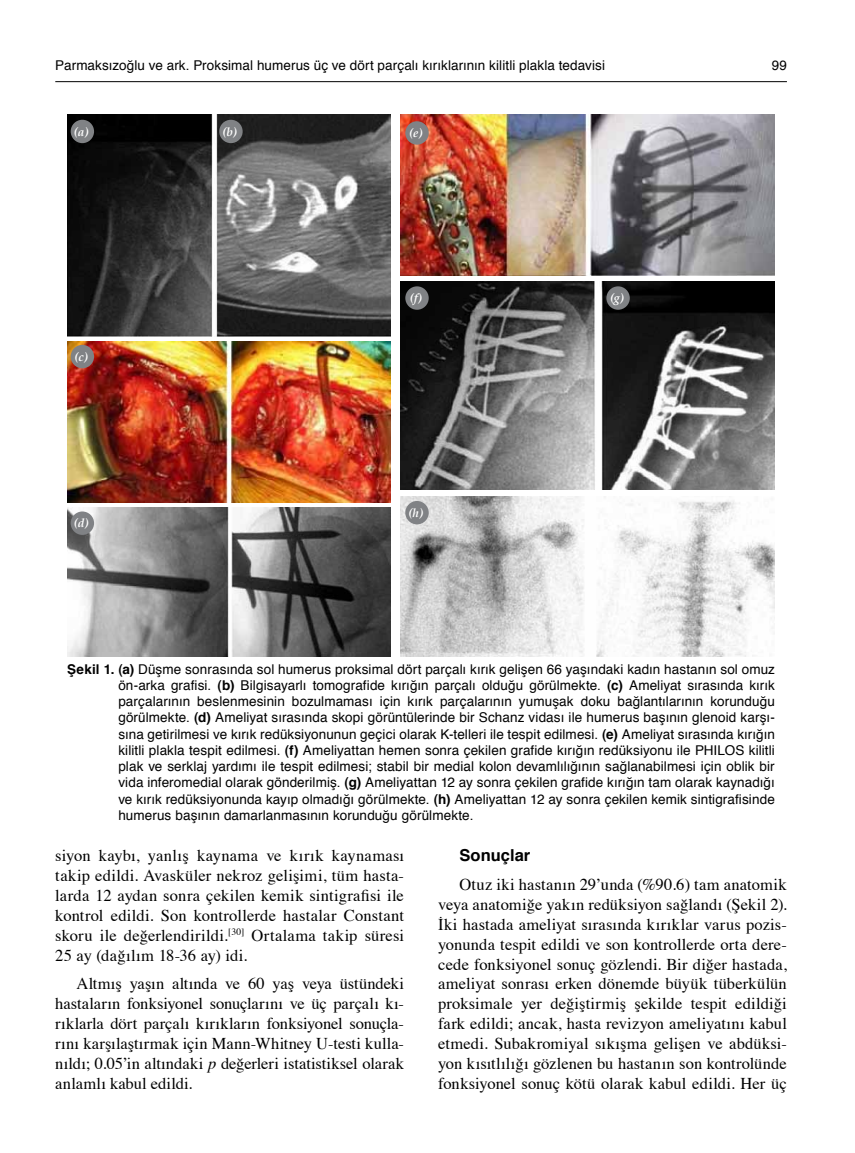
<style>
.page{position:relative;width:855px;height:1153px;background:#fff}
.page>*{position:absolute;margin:0;border:0;box-sizing:border-box;transform-origin:0 0}
.t1{font:16.5px/20px "Times";letter-spacing:.005em;color:#000;text-align:justify}
.t2{font:700 16.5px "Helvetica";color:#000}
.t3{font:13.5px/16.2px "Helvetica";letter-spacing:.005em;color:#000;text-align:justify}
.t4{font:italic 700 12px "Palatino";color:#fff}
.s1{font-weight:700}
.s2{font-style:italic}
</style>
<div class="page">
<hr style="left:55px;top:81px;width:732px;height:1px;background:#000">
<img style="left:67px;top:115px;width:324px;height:221px">
<img style="left:401px;top:115px;width:374px;height:160px">
<img style="left:401px;top:281px;width:374px;height:208px">
<img style="left:401px;top:496px;width:374px;height:160px">
<img style="left:67px;top:342px;width:324px;height:160px">
<img style="left:67px;top:508px;width:324px;height:148px">
<div style="left:71px;top:120px;width:23px;height:23px;background:#808285;border-radius:50%"></div>
<div style="left:71px;top:345px;width:23px;height:23px;background:#808285;border-radius:50%"></div>
<div style="left:71px;top:511px;width:23px;height:24px;background:#808285;border-radius:50%"></div>
<div style="left:219px;top:120px;width:24px;height:23px;background:#808285;border-radius:50%"></div>
<div style="left:405px;top:121px;width:24px;height:24px;background:#808285;border-radius:50%"></div>
<div style="left:405px;top:286px;width:24px;height:24px;background:#808285;border-radius:50%"></div>
<div style="left:405px;top:501px;width:24px;height:23px;background:#808285;border-radius:50%"></div>
<div style="left:606px;top:286px;width:24px;height:24px;background:#808285;border-radius:50%"></div>
<p class="t3" style="left:55px;top:57px;width:551px">Parmaksızoğlu ve ark. Proksimal humerus üç ve dört parçalı kırıklarının kilitli plakla tedavisi</p>
<p class="t3" style="left:772px;top:57px;width:17px">99</p>
<p class="t4" style="left:74px;top:122px;width:16px">(a)</p>
<p class="t4" style="left:75px;top:347px;width:15px">(c)</p>
<p class="t4" style="left:74px;top:513px;width:16px">(d)</p>
<p class="t4" style="left:223px;top:122px;width:16px">(b)</p>
<p class="t4" style="left:409px;top:123px;width:15px">(e)</p>
<p class="t4" style="left:410px;top:288px;width:13px">(f)</p>
<p class="t4" style="left:408px;top:503px;width:16px">(h)</p>
<p class="t4" style="left:610px;top:288px;width:15px">(g)</p>
<p class="t3" style="left:118px;top:661px;width:658px;text-indent:-51px"><span class="s1">Şekil 1. (a)</span> Düşme sonrasında sol humerus proksimal dört parçalı kırık gelişen 66 yaşındaki kadın hastanın sol omuz ön-arka grafisi. <span class="s1">(b)</span> Bilgisayarlı tomografide kırığın parçalı olduğu görülmekte. <span class="s1">(c)</span> Ameliyat sırasında kırık parçalarının beslenmesinin bozulmaması için kırık parçalarının yumuşak doku bağlantılarının korunduğu görülmekte. <span class="s1">(d)</span> Ameliyat sırasında skopi görüntülerinde bir Schanz vidası ile humerus başının glenoid karşı&shy;sına getirilmesi ve kırık redüksiyonunun geçici olarak K-telleri ile tespit edilmesi. <span class="s1">(e)</span> Ameliyat sırasında kırığın kilitli plakla tespit edilmesi. <span class="s1">(f)</span> Ameliyattan hemen sonra çekilen grafide kırığın redüksiyonu ile PHILOS kilitli plak ve serklaj yardımı ile tespit edilmesi; stabil bir medial kolon devamlılığının sağlanabilmesi için oblik bir vida inferomedial olarak gönderilmiş. <span class="s1">(g)</span> Ameliyattan 12 ay sonra çekilen grafide kırığın tam olarak kaynadığı ve kırık redüksiyonunda kayıp olmadığı görülmekte. <span class="s1">(h)</span> Ameliyattan 12 ay sonra çekilen kemik sintigrafisinde humerus başının damarlanmasının korunduğu görülmekte.</p>
<p class="t1" style="left:55px;top:844px;width:350px">siyon kaybı, yanlış kaynama ve kırık kaynaması takip edildi. Avasküler nekroz gelişimi, tüm hasta&shy;larda 12 aydan sonra çekilen kemik sintigrafisi ile kontrol edildi. Son kontrollerde hastalar Constant skoru ile değerlendirildi.<sup>[30]</sup> Ortalama takip süresi 25 ay (dağılım 18-36 ay) idi.</p>
<p class="t1" style="left:55px;top:972px;width:350px;text-indent:21px">Altmış yaşın altında ve 60 yaş veya üstündeki hastaların fonksiyonel sonuçlarını ve üç parçalı kı&shy;rıklarla dört parçalı kırıkların fonksiyonel sonuçla&shy;rını karşılaştırmak için Mann-Whitney U-testi kulla&shy;nıldı; 0.05’in altındaki <span class="s2">p</span> değerleri istatistiksel olarak anlamlı kabul edildi.</p>
<p class="t2" style="left:459px;top:842px;width:72px">Sonuçlar</p>
<p class="t1" style="left:438px;top:872px;width:350px;text-indent:21px">Otuz iki hastanın 29’unda (%90.6) tam anatomik veya anatomiğe yakın redüksiyon sağlandı (Şekil 2).<br>İki hastada ameliyat sırasında kırıklar varus pozis&shy;yonunda tespit edildi ve son kontrollerde orta dere&shy;cede fonksiyonel sonuç gözlendi. Bir diğer hastada, ameliyat sonrası erken dönemde büyük tüberkülün proksimale yer değiştirmiş şekilde tespit edildiği fark edildi; ancak, hasta revizyon ameliyatını kabul etmedi. Subakromiyal sıkışma gelişen ve abdüksi&shy;yon kısıtlılığı gözlenen bu hastanın son kontrolünde fonksiyonel sonuç kötü olarak kabul edildi. Her üç</p>
</div>
